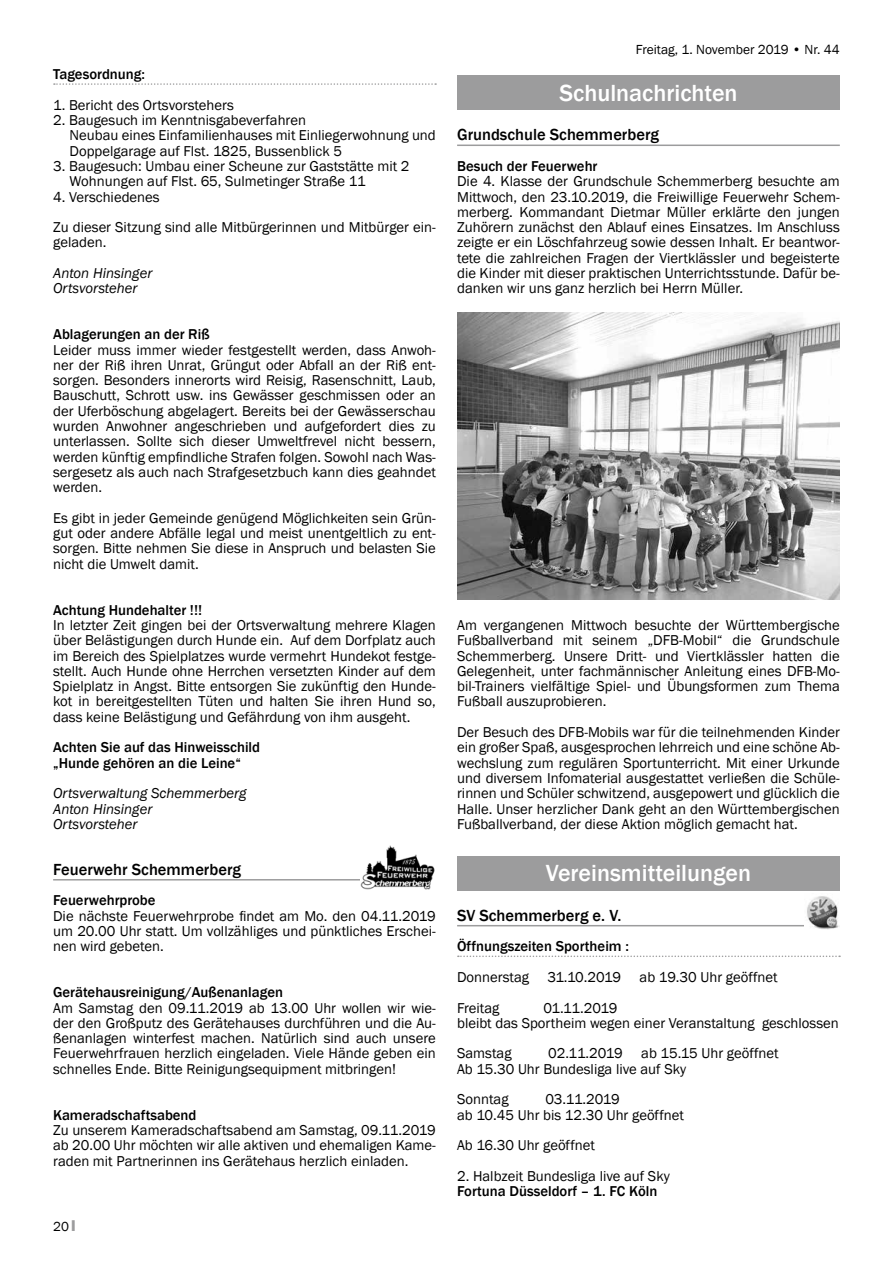
<style>
.page{position:relative;width:893px;height:1263px;background:#fff}
.page>*{position:absolute;margin:0;border:0;box-sizing:border-box;transform-origin:0 0}
.t1{font:500 24px "Franklin Gothic";color:#fff}
.t2{font:500 16.5px "Franklin Gothic";color:#000}
.t3{font:14.7px/15.3px "Franklin Gothic";color:#000;text-align:justify}
.t4{font:500 14.7px/15.3px "Franklin Gothic";color:#000}
.t5{font:italic 14.7px/15.3px "Franklin Gothic";color:#000}
.t6{font:13.5px "Franklin Gothic";color:#000}
.s1{font-family:"Impact";color:#9c9c9d}
</style>
<div class="page">
<hr style="left:457px;top:145px;width:383px;height:1px;background:#9c9c9d">
<hr style="left:457px;top:925px;width:383px;height:1px;background:#9c9c9d">
<svg style="left:458px;top:955px;width:382px;height:2px"></svg>
<div style="left:457px;top:76px;width:383px;height:34px;background:#9c9c9d"></div>
<img style="left:457px;top:313px;width:383px;height:286px">
<div style="left:457px;top:856px;width:383px;height:34px;background:#9c9c9d"></div>
<img style="left:804px;top:896px;width:36px;height:33px">
<svg style="left:54px;top:83px;width:382px;height:2px"></svg>
<hr style="left:53px;top:879px;width:383px;height:1px;background:#9c9c9d">
<img style="left:361px;top:845px;width:74px;height:44px">
<p class="t4" style="left:53px;top:67px;width:93px">Tagesordnung:</p>
<p class="t3" style="left:53px;top:97px;width:182px">1. Bericht des Ortsvorstehers</p>
<p class="t3" style="left:70px;top:113px;width:368px;text-align:left;text-indent:-16px">2. Baugesuch im Kenntnisgabeverfahren<br>Neubau eines Einfamilienhauses mit Einliegerwohnung und<br>Doppelgarage auf Flst. 1825, Bussenblick 5</p>
<p class="t3" style="left:70px;top:159px;width:341px;text-indent:-16px">3. Baugesuch: Umbau einer Scheune zur Gaststätte mit 2<br>Wohnungen auf Flst. 65, Sulmetinger Straße 11</p>
<p class="t3" style="left:53px;top:182px;width:384px;line-height:30.6px">4. Verschiedenes<br>Zu dieser Sitzung sind alle Mitbürgerinnen und Mitbürger ein-</p>
<p class="t3" style="left:53px;top:235px;width:55px">geladen.</p>
<p class="t5" style="left:53px;top:266px;width:101px">Anton Hinsinger<br>Ortsvorsteher</p>
<p class="t4" style="left:53px;top:327px;width:158px">Ablagerungen an der Riß</p>
<p class="t3" style="left:53px;top:342px;width:384px">Leider muss immer wieder festgestellt werden, dass Anwoh&shy;ner der Riß ihren Unrat, Grüngut oder Abfall an der Riß ent&shy;sorgen. Besonders innerorts wird Reisig, Rasenschnitt, Laub, Bauschutt, Schrott usw. ins Gewässer geschmissen oder an der Uferböschung abgelagert. Bereits bei der Gewässerschau wurden Anwohner angeschrieben und aufgefordert dies zu unterlassen. Sollte sich dieser Umweltfrevel nicht bessern, werden künftig empfindliche Strafen folgen. Sowohl nach Was&shy;sergesetz als auch nach Strafgesetzbuch kann dies geahndet werden.</p>
<p class="t3" style="left:53px;top:511px;width:384px">Es gibt in jeder Gemeinde genügend Möglichkeiten sein Grün&shy;gut oder andere Abfälle legal und meist unentgeltlich zu ent&shy;sorgen. Bitte nehmen Sie diese in Anspruch und belasten Sie nicht die Umwelt damit.</p>
<p class="t4" style="left:53px;top:602px;width:150px">Achtung Hundehalter !!!</p>
<p class="t3" style="left:53px;top:618px;width:384px">In letzter Zeit gingen bei der Ortsverwaltung mehrere Klagen über Belästigungen durch Hunde ein. Auf dem Dorfplatz auch im Bereich des Spielplatzes wurde vermehrt Hundekot festge&shy;stellt. Auch Hunde ohne Herrchen versetzten Kinder auf dem Spielplatz in Angst. Bitte entsorgen Sie zukünftig den Hunde&shy;kot in bereitgestellten Tüten und halten Sie ihren Hund so, dass keine Belästigung und Gefährdung von ihm ausgeht.</p>
<p class="t4" style="left:53px;top:740px;width:208px">Achten Sie auf das Hinweisschild „Hunde gehören an die Leine“</p>
<p class="t5" style="left:53px;top:786px;width:195px">Ortsverwaltung Schemmerberg<br>Anton Hinsinger<br>Ortsvorsteher</p>
<p class="t2" style="left:53px;top:859px;width:189px">Feuerwehr Schemmerberg</p>
<p class="t4" style="left:53px;top:893px;width:104px">Feuerwehrprobe</p>
<p class="t3" style="left:53px;top:908px;width:384px">Die nächste Feuerwehrprobe findet am Mo. den 04.11.2019 um 20.00 Uhr statt. Um vollzähliges und pünktliches Erschei&shy;nen wird gebeten.</p>
<p class="t4" style="left:53px;top:985px;width:231px">Gerätehausreinigung/Außenanlagen</p>
<p class="t3" style="left:53px;top:1000px;width:384px">Am Samstag den 09.11.2019 ab 13.00 Uhr wollen wir wie&shy;der den Großputz des Gerätehauses durchführen und die Au&shy;ßenanlagen winterfest machen. Natürlich sind auch unsere Feuerwehrfrauen herzlich eingeladen. Viele Hände geben ein schnelles Ende. Bitte Reinigungsequipment mitbringen!</p>
<p class="t4" style="left:53px;top:1107px;width:145px">Kameradschaftsabend</p>
<p class="t3" style="left:53px;top:1123px;width:384px">Zu unserem Kameradschaftsabend am Samstag, 09.11.2019 ab 20.00 Uhr möchten wir alle aktiven und ehemaligen Kame&shy;raden mit Partnerinnen ins Gerätehaus herzlich einladen.</p>
<p class="t6" style="left:53px;top:1218px;width:24px">20 <span class="s1">I</span></p>
<p class="t6" style="left:636px;top:41px;width:205px">Freitag, 1. November 2019 • Nr. 44</p>
<h1 class="t1" style="left:559px;top:78px;width:180px">Schulnachrichten</h1>
<p class="t2" style="left:457px;top:125px;width:203px">Grundschule Schemmerberg</p>
<p class="t4" style="left:457px;top:158px;width:142px">Besuch der Feuerwehr</p>
<p class="t3" style="left:457px;top:174px;width:384px">Die 4. Klasse der Grundschule Schemmerberg besuchte am Mittwoch, den 23.10.2019, die Freiwillige Feuerwehr Schem&shy;merberg. Kommandant Dietmar Müller erklärte den jungen Zuhörern zunächst den Ablauf eines Einsatzes. Im Anschluss zeigte er ein Löschfahrzeug sowie dessen Inhalt. Er beantwor&shy;tete die zahlreichen Fragen der Viertklässler und begeisterte die Kinder mit dieser praktischen Unterrichtsstunde. Dafür be&shy;danken wir uns ganz herzlich bei Herrn Müller.</p>
<p class="t3" style="left:457px;top:618px;width:384px">Am vergangenen Mittwoch besuchte der Württembergische Fußballverband mit seinem „DFB-Mobil“ die Grundschule Schemmerberg. Unsere Dritt- und Viertklässler hatten die Gelegenheit, unter fachmännischer Anleitung eines DFB-Mo&shy;bil-Trainers vielfältige Spiel- und Übungsformen zum Thema Fußball auszuprobieren.</p>
<p class="t3" style="left:457px;top:725px;width:384px">Der Besuch des DFB-Mobils war für die teilnehmenden Kinder ein großer Spaß, ausgesprochen lehrreich und eine schöne Ab&shy;wechslung zum regulären Sportunterricht. Mit einer Urkunde und diversem Infomaterial ausgestattet verließen die Schüle&shy;rinnen und Schüler schwitzend, ausgepowert und glücklich die Halle. Unser herzlicher Dank geht an den Württembergischen Fußballverband, der diese Aktion möglich gemacht hat.</p>
<h1 class="t1" style="left:546px;top:859px;width:207px">Vereinsmitteilungen</h1>
<p class="t2" style="left:457px;top:905px;width:166px">SV Schemmerberg e. V.</p>
<p class="t4" style="left:457px;top:939px;width:173px">Öffnungszeiten Sportheim :</p>
<p class="t3" style="left:457px;top:962px;width:322px;line-height:30.6px">Donnerstag 31.10.2019 ab 19.30 Uhr geöffnet<br>Freitag</p>
<p class="t3" style="left:457px;top:1000px;width:383px;text-indent:86px">01.11.2019<br>bleibt das Sportheim wegen einer Veranstaltung geschlossen</p>
<p class="t3" style="left:457px;top:1046px;width:56px">Samstag</p>
<p class="t3" style="left:457px;top:1046px;width:323px;text-indent:91px">02.11.2019 ab 15.15 Uhr geöffnet<br>Ab 15.30 Uhr Bundesliga live auf Sky</p>
<p class="t3" style="left:457px;top:1092px;width:53px">Sonntag</p>
<p class="t3" style="left:457px;top:1092px;width:228px;text-indent:88px">03.11.2019<br>ab 10.45 Uhr bis 12.30 Uhr geöffnet</p>
<p class="t3" style="left:457px;top:1138px;width:139px">Ab 16.30 Uhr geöffnet</p>
<p class="t3" style="left:457px;top:1168px;width:214px">2. Halbzeit Bundesliga live auf Sky</p>
<p class="t4" style="left:457px;top:1184px;width:202px">Fortuna Düsseldorf – 1. FC Köln</p>
</div>
